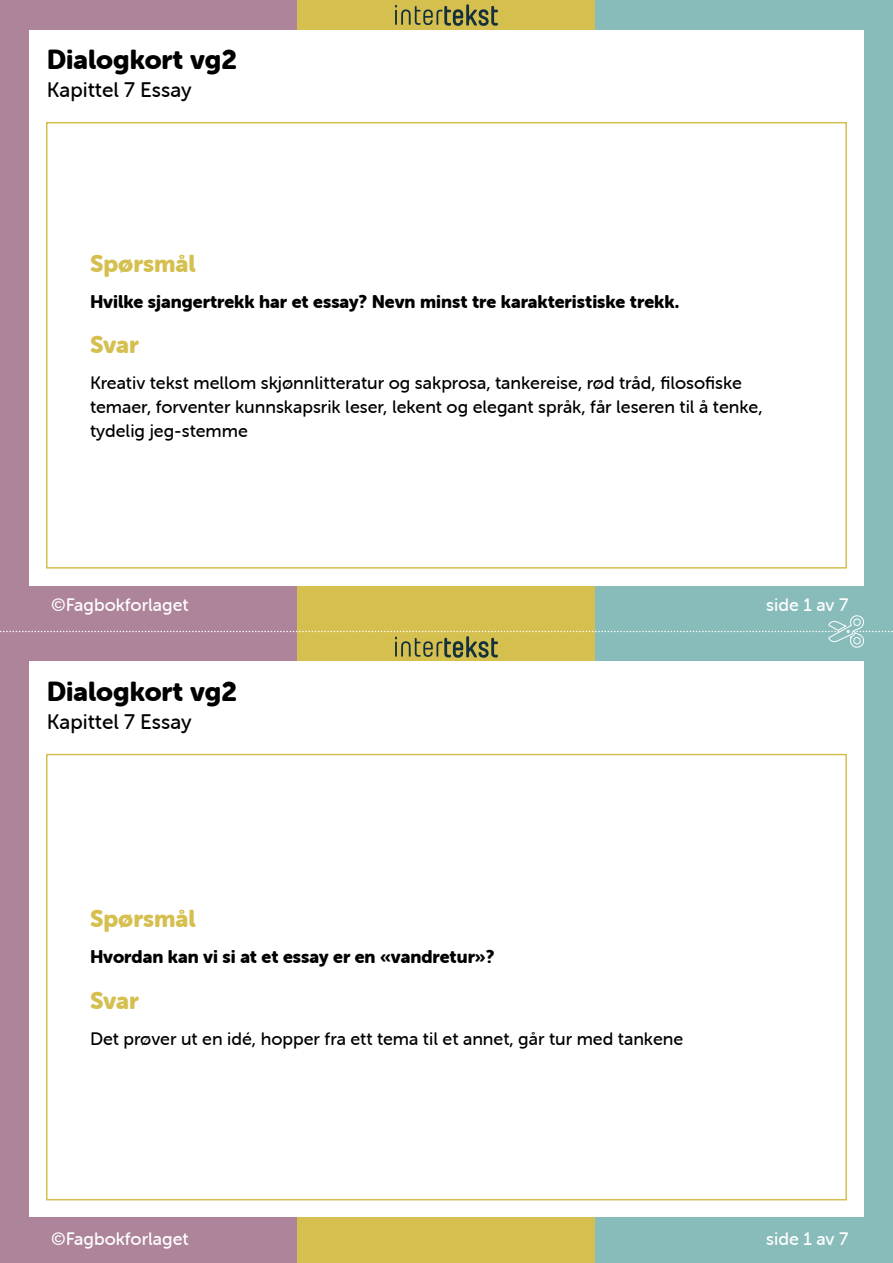
<style>
.page{position:relative;width:893px;height:1263px;background:#fff}
.page>*{position:absolute;margin:0;border:0;box-sizing:border-box;transform-origin:0 0}
.t1{font:27px "Museo Sans Rounded 900";color:#000}
.Card_Heading{font:24px "Museo Sans Rounded 900";color:#d5bf4f}
.t2{font:21px "Museo Sans Rounded 500";color:#000}
.Svar{font:18px/24px "Museo Sans Rounded 500";color:#000}
.Sporsmal{font:18px "Museo Sans Rounded 900";color:#000}
.t3{font:18px "Museo Sans Rounded 500";color:#fff}
</style>
<div class="page">
<div style="left:0;top:0;width:298px;height:632px;background:#ae849a"></div>
<div style="left:0;top:632px;width:298px;height:631px;background:#ae849a"></div>
<div style="left:298px;top:0;width:297px;height:632px;background:#d5bf4f"></div>
<div style="left:298px;top:632px;width:297px;height:631px;background:#d5bf4f"></div>
<div style="left:595px;top:0;width:298px;height:632px;background:#88bcba"></div>
<div style="left:595px;top:632px;width:298px;height:631px;background:#88bcba"></div>
<svg style="left:395px;top:4px;width:103px;height:22px"></svg>
<svg style="left:0;top:615px;width:893px;height:43px"></svg>
<div style="left:29px;top:30px;width:835px;height:555px;background:#fff"></div>
<div style="left:29px;top:662px;width:835px;height:555px;background:#fff"></div>
<div style="left:46px;top:122px;width:801px;height:447px;border:2px solid #d5bf4f"></div>
<div style="left:46px;top:754px;width:801px;height:446px;border:2px solid #d5bf4f"></div>
<h1 class="t1" style="left:47px;top:44px;width:192px">Dialogkort vg2</h1>
<p class="t2" style="left:47px;top:78px;width:146px">Kapittel 7 Essay</p>
<p class="Card_Heading" style="left:90px;top:250px;width:107px">Spørsmål</p>
<p class="Sporsmal" style="left:90px;top:291px;width:591px">Hvilke sjangertrekk har et essay? Nevn minst tre karakteristiske trekk.</p>
<p class="Card_Heading" style="left:90px;top:331px;width:50px">Svar</p>
<p class="Svar" style="left:90px;top:371px;width:674px">Kreativ tekst mellom skjønnlitteratur og sakprosa, tankereise, rød tråd, filosofiske temaer, forventer kunnskapsrik leser, lekent og elegant språk, får leseren til å tenke, tydelig jeg-stemme</p>
<p class="t3" style="left:51px;top:595px;width:139px">©Fagbokforlaget</p>
<p class="t3" style="left:766px;top:595px;width:84px">side 1 av 7</p>
<h1 class="t1" style="left:47px;top:676px;width:192px">Dialogkort vg2</h1>
<p class="t2" style="left:47px;top:710px;width:146px">Kapittel 7 Essay</p>
<p class="Card_Heading" style="left:90px;top:905px;width:107px">Spørsmål</p>
<p class="Sporsmal" style="left:90px;top:947px;width:406px">Hvordan kan vi si at et essay er en «vandretur»?</p>
<p class="Card_Heading" style="left:90px;top:987px;width:50px">Svar</p>
<p class="Svar" style="left:90px;top:1027px;width:595px">Det prøver ut en idé, hopper fra ett tema til et annet, går tur med tankene</p>
<p class="t3" style="left:51px;top:1228px;width:139px">©Fagbokforlaget</p>
<p class="t3" style="left:766px;top:1228px;width:84px">side 1 av 7</p>
</div>
